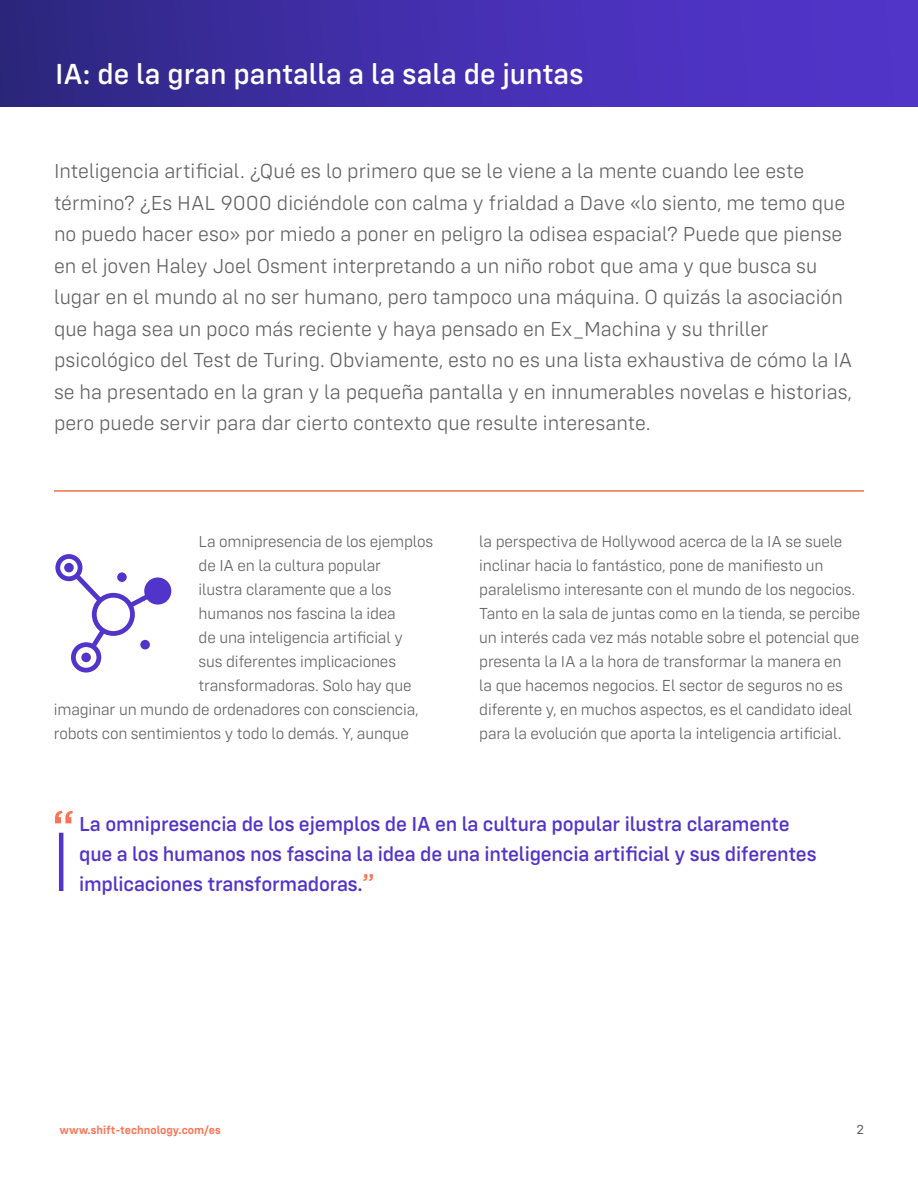
<style>
.page{position:relative;width:918px;height:1188px;background:#fff}
.page>*{position:absolute;margin:0;border:0;box-sizing:border-box;transform-origin:0 0}
.t1{font:500 30px "Config Rounded";color:#fff}
.t2{font:300 21px/31.5px "Config Rounded";color:#616161}
.t3{font:500 21px/30px "Config Rounded";letter-spacing:-.01em;color:#5134c9}
.t4{font:300 16.5px/24px "Config Rounded";letter-spacing:-.01em;color:#616161}
.t5{font:13.5px "Config Rounded";color:#616162}
.t6{font:600 12px "Config Rounded";color:#ff7353}
.s1{font-family:"Gotham";font-size:24px;color:#ff7353}
</style>
<div class="page">
<div style="left:0;top:0;width:918px;height:107px;background:linear-gradient(to right,#2f2884,#5636d3)"></div>
<hr style="left:59px;top:833px;width:4px;height:58px;background:#5134c9">
<svg style="left:55px;top:811px;width:18px;height:12px"></svg>
<hr style="left:54px;top:490px;width:810px;height:2px;background:#f3704b">
<div style="left:140px;top:640px;width:10px;height:9px;background:#5134c9;border-radius:50%"></div>
<div style="left:117px;top:572px;width:10px;height:10px;background:#5134c9;border-radius:50%"></div>
<div style="left:92px;top:593px;width:43px;height:43px;border:5px solid #5134c9;border-radius:50%"></div>
<div style="left:55px;top:554px;width:27px;height:27px;border:5px solid #5134c9;border-radius:50%"></div>
<div style="left:147px;top:580px;width:22px;height:22px;background:#5134c9;border-radius:50%"></div>
<div style="left:144px;top:578px;width:27px;height:27px;border:5px solid #5134c9;border-radius:50%"></div>
<div style="left:71px;top:642px;width:30px;height:31px;border:5px solid #5134c9;border-radius:50%"></div>
<svg style="left:86px;top:624px;width:24px;height:29px"></svg>
<svg style="left:70px;top:569px;width:37px;height:38px"></svg>
<div style="left:64px;top:563px;width:10px;height:9px;background:#5134c9;border-radius:50%"></div>
<div style="left:81px;top:653px;width:10px;height:9px;background:#5134c9;border-radius:50%"></div>
<svg style="left:124px;top:590px;width:30px;height:22px"></svg>
<h1 class="t1" style="left:55px;top:56px;width:530px">IA: de la gran pantalla a la sala de juntas</h1>
<p class="t2" style="left:54px;top:155px;width:800px">Inteligencia artificial. ¿Qué es lo primero que se le viene a la mente cuando lee este término? ¿Es HAL 9000 diciéndole con calma y frialdad a Dave «lo siento, me temo que no puedo hacer eso» por miedo a poner en peligro la odisea espacial? Puede que piense en el joven Haley Joel Osment interpretando a un niño robot que ama y que busca su lugar en el mundo al no ser humano, pero tampoco una máquina. O quizás la asociación que haga sea un poco más reciente y haya pensado en Ex_Machina y su thriller psicológico del Test de Turing. Obviamente, esto no es una lista exhaustiva de cómo la IA se ha presentado en la gran y la pequeña pantalla y en innumerables novelas e historias, pero puede servir para dar cierto contexto que resulte interesante.</p>
<p class="t4" style="left:199px;top:529px;width:236px">La omnipresencia de los ejemplos</p>
<p class="t4" style="left:199px;top:553px;width:184px">de IA en la cultura popular</p>
<p class="t4" style="left:199px;top:577px;width:194px">ilustra claramente que a los</p>
<p class="t4" style="left:199px;top:601px;width:199px">humanos nos fascina la idea</p>
<p class="t4" style="left:199px;top:625px;width:206px">de una inteligencia artificial y</p>
<p class="t4" style="left:199px;top:649px;width:199px">sus diferentes implicaciones</p>
<p class="t4" style="left:199px;top:673px;width:214px">transformadoras. Solo hay que</p>
<p class="t4" style="left:54px;top:697px;width:366px">imaginar un mundo de ordenadores con consciencia,</p>
<p class="t4" style="left:54px;top:721px;width:356px">robots con sentimientos y todo lo demás. Y, aunque</p>
<p class="t4" style="left:479px;top:529px;width:383px">la perspectiva de Hollywood acerca de la IA se suele inclinar hacia lo fantástico, pone de manifiesto un paralelismo interesante con el mundo de los negocios.<br>Tanto en la sala de juntas como en la tienda, se percibe un interés cada vez más notable sobre el potencial que presenta la IA a la hora de transformar la manera en<br>la que hacemos negocios. El sector de seguros no es diferente y, en muchos aspectos, es el candidato ideal para la evolución que aporta la inteligencia artificial.</p>
<p class="t3" style="left:79px;top:808px;width:739px">La omnipresencia de los ejemplos de IA en la cultura popular ilustra claramente que a los humanos nos fascina la idea de una inteligencia artificial y sus diferentes implicaciones transformadoras.<span class="s1">”</span></p>
<p class="t6" style="left:59px;top:1123px;width:163px">www.shift-technology.com/es</p>
<p class="t5" style="left:856px;top:1121px;width:9px">2</p>
</div>
